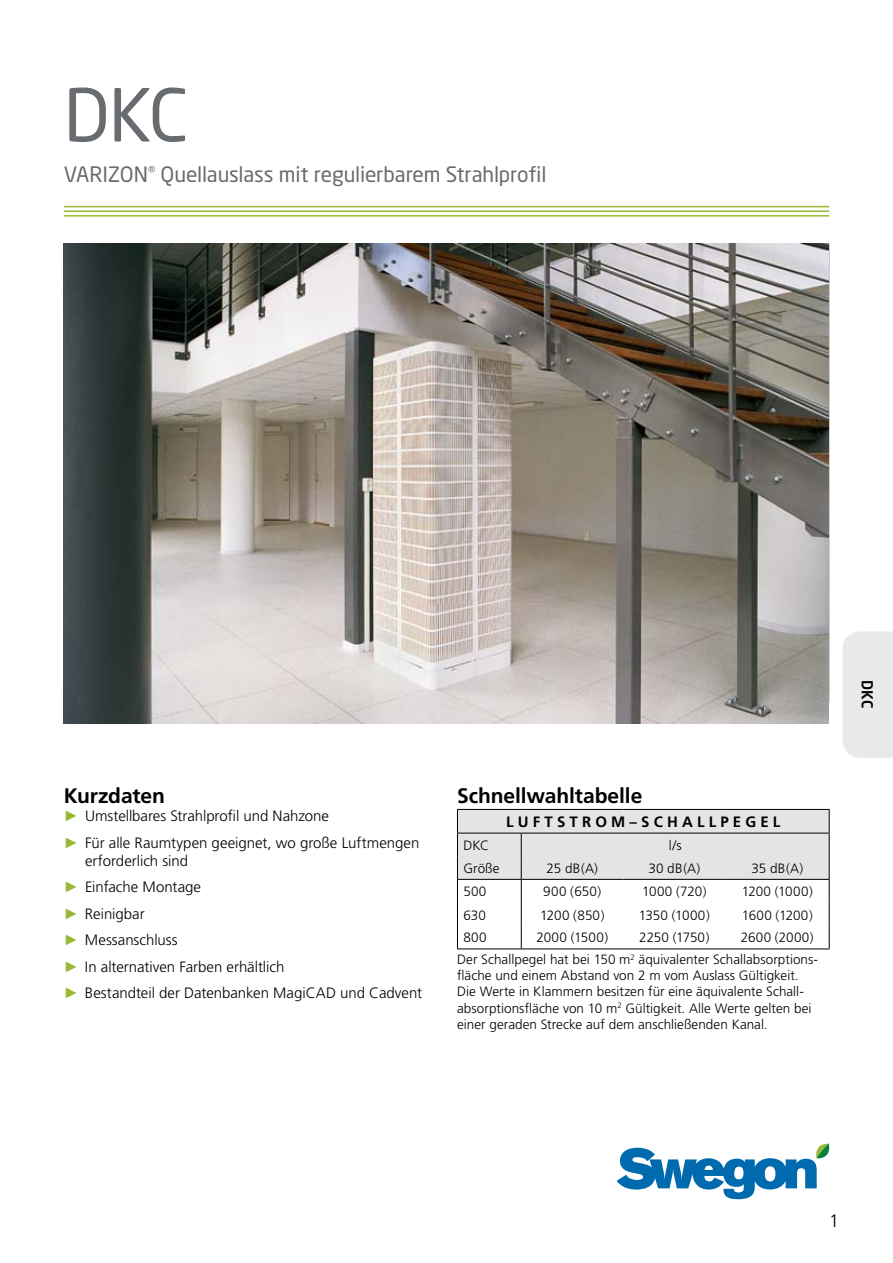
<style>
.page{position:relative;width:893px;height:1263px;background:#fff}
.page>*{position:absolute;margin:0;border:0;box-sizing:border-box;transform-origin:0 0}
.t1{font:72px "Neo Sans";color:#686c71}
.t2{font:21px "Neo Sans";letter-spacing:-.01em;color:#686c71}
.t3{font:700 21px "Frutiger";letter-spacing:-.005em;color:#000}
.t4{font:300 18px "Frutiger";color:#000}
.t5{font:300 15px/26.5px "Frutiger";color:#000}
.t6{font:700 15px "Frutiger";color:#000}
.t7{font:500 15px "Neo Sans";color:#000}
.t8{font:300 13.5px/16.2px "Frutiger";letter-spacing:.005em;color:#000}
.s1{font-family:"Arial";font-weight:400;color:#97b832}
</style>
<div class="page">
<svg style="left:617px;top:1143px;width:212px;height:56px"></svg>
<hr style="left:64px;top:206px;width:765px;height:1px;background:#97b832">
<hr style="left:64px;top:210px;width:765px;height:2px;background:#97b832">
<hr style="left:64px;top:215px;width:765px;height:2px;background:#97b832">
<div style="left:842px;top:631px;width:51px;height:127px;background:#e8e9e9"></div>
<hr style="left:457px;top:809px;width:64px;height:1px;background:#000">
<hr style="left:521px;top:809px;width:102px;height:1px;background:#000">
<hr style="left:623px;top:809px;width:102px;height:1px;background:#000">
<hr style="left:725px;top:809px;width:105px;height:1px;background:#000">
<svg style="left:457px;top:810px;width:373px;height:138px"></svg>
<hr style="left:457px;top:948px;width:64px;height:1px;background:#000">
<hr style="left:521px;top:948px;width:102px;height:1px;background:#000">
<hr style="left:623px;top:948px;width:102px;height:1px;background:#000">
<hr style="left:725px;top:948px;width:105px;height:1px;background:#000">
<img style="left:63px;top:244px;width:766px;height:480px">
<h1 class="t1" style="left:64px;top:71px;width:125px">DKC</h1>
<h2 class="t2" style="left:64px;top:162px;width:484px">VARIZON<sup>®</sup> Quellauslass mit regulierbarem Strahlprofil</h2>
<h2 class="t3" style="left:64px;top:783px;width:103px">Kurzdaten</h2>
<p class="t5" style="left:64px;top:802px;width:357px"><span class="s1">►</span> Umstellbares Strahlprofil und Nahzone<br><span class="s1">►</span> Für alle Raumtypen geeignet, wo große Luftmengen</p>
<p class="t5" style="left:64px;top:847px;width:360px;text-indent:21px">erforderlich sind<br><span class="s1">►</span> Einfache Montage<br><span class="s1">►</span> Reinigbar<br><span class="s1">►</span> Messanschluss<br><span class="s1">►</span> In alternativen Farben erhältlich<br><span class="s1">►</span> Bestandteil der Datenbanken MagiCAD und Cadvent</p>
<h2 class="t3" style="left:457px;top:783px;width:187px">Schnellwahltabelle</h2>
<p class="t6" style="left:506px;top:813px;width:276px">L U F T S T R O M – S C H A L L P E G E L</p>
<p class="t8" style="left:463px;top:837px;width:27px">DKC</p>
<p class="t8" style="left:669px;top:837px;width:15px">l/s</p>
<p class="t8" style="left:463px;top:860px;width:38px">Größe</p>
<p class="t8" style="left:547px;top:860px;width:53px">25 dB(A)</p>
<p class="t8" style="left:648px;top:860px;width:53px">30 dB(A)</p>
<p class="t8" style="left:751px;top:860px;width:53px">35 dB(A)</p>
<p class="t8" style="left:463px;top:883px;width:25px">500</p>
<p class="t8" style="left:543px;top:883px;width:60px">900 (650)</p>
<p class="t8" style="left:642px;top:883px;width:66px">1000 (720)</p>
<p class="t8" style="left:742px;top:883px;width:73px">1200 (1000)</p>
<p class="t8" style="left:463px;top:907px;width:24px">630</p>
<p class="t8" style="left:540px;top:907px;width:66px">1200 (850)</p>
<p class="t8" style="left:639px;top:907px;width:72px">1350 (1000)</p>
<p class="t8" style="left:742px;top:907px;width:72px">1600 (1200)</p>
<p class="t8" style="left:463px;top:929px;width:25px">800</p>
<p class="t8" style="left:536px;top:929px;width:73px">2000 (1500)</p>
<p class="t8" style="left:639px;top:929px;width:72px">2250 (1750)</p>
<p class="t8" style="left:457px;top:926px;width:362px;line-height:22.2px;text-indent:284px">2600 (2000)<br>Der Schallpegel hat bei 150 m<sup>2</sup> äquivalenter Schallabsorptions-</p>
<p class="t8" style="left:457px;top:967px;width:356px">fläche und einem Abstand von 2 m vom Auslass Gültigkeit.<br>Die Werte in Klammern besitzen für eine äquivalente Schall&shy;absorptionsfläche von 10 m<sup>2</sup> Gültigkeit. Alle Werte gelten bei einer geraden Strecke auf dem anschließenden Kanal.</p>
<p class="t7" style="left:877px;top:680px;width:29px;rotate:90deg">DKC</p>
<h3 class="t4" style="left:829px;top:1210px;width:12px">1</h3>
</div>
